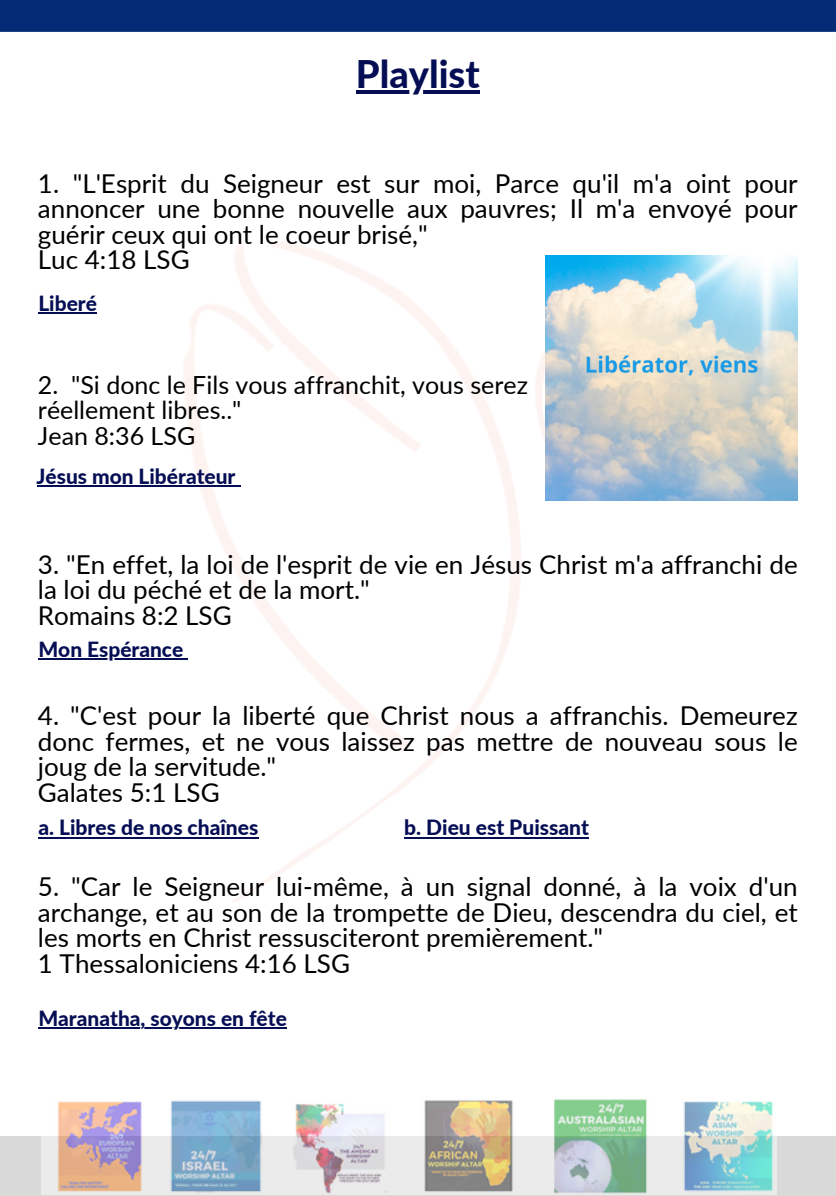
<style>
.page{position:relative;width:836px;height:1196px;background:#fff}
.page>*{position:absolute;margin:0;border:0;box-sizing:border-box;transform-origin:0 0}
.t1{font:800 38px "Lato";color:#050e54}
.t2{font:26px/25.6px "Lato";color:#000}
.t3{font:25px/25.6px "Lato";color:#000}
.t4{font:800 21px "Lato";color:#050e54}
.t5{font:800 20.8px "Lato";color:#050e54}
</style>
<div class="page">
<div style="left:0;top:1135px;width:836px;height:60px;background:#d9d9d9"></div>
<img style="left:130px;top:242px;width:539px;height:659px">
<hr style="left:356px;top:91px;width:124px;height:3px;background:#050e54">
<img style="left:41px;top:1099px;width:735px;height:95px">
<div style="left:0;top:0;width:836px;height:32px;background:#042b75"></div>
<hr style="left:38px;top:313px;width:59px;height:1px;background:#050e54">
<hr style="left:37px;top:485px;width:198px;height:2px;background:#050e54">
<hr style="left:38px;top:658px;width:145px;height:2px;background:#050e54">
<hr style="left:38px;top:836px;width:220px;height:2px;background:#050e54">
<hr style="left:38px;top:1027px;width:249px;height:2px;background:#050e54">
<hr style="left:404px;top:836px;width:185px;height:2px;background:#050e54">
<img style="left:545px;top:255px;width:252px;height:245px">
<h2 class="t1" style="left:356px;top:50px;width:125px">Playlist</h2>
<h2 class="t2" style="left:38px;top:170px;width:761px">1. "L'Esprit du Seigneur est sur moi, Parce qu'il m'a oint pour annoncer une bonne nouvelle aux pauvres; Il m'a envoyé pour guérir ceux qui ont le coeur brisé,"<br>Luc 4:18 LSG</h2>
<p class="t5" style="left:38px;top:290px;width:60px">Liberé</p>
<h2 class="t3" style="left:38px;top:371px;width:491px">2. "Si donc le Fils vous affranchit, vous serez réellement libres.."<br>Jean 8:36 LSG</h2>
<p class="t5" style="left:37px;top:463px;width:200px">Jésus mon Libérateur</p>
<h2 class="t2" style="left:38px;top:551px;width:761px">3. "En effet, la loi de l'esprit de vie en Jésus Christ m'a affranchi de la loi du péché et de la mort."<br>Romains 8:2 LSG</h2>
<p class="t5" style="left:38px;top:636px;width:146px">Mon Espérance</p>
<h2 class="t2" style="left:38px;top:702px;width:761px">4. "C'est pour la liberté que Christ nous a affranchis. Demeurez donc fermes, et ne vous laissez pas mettre de nouveau sous le joug de la servitude."<br>Galates 5:1 LSG</h2>
<p class="t4" style="left:38px;top:814px;width:221px">a. Libres de nos chaînes</p>
<p class="t4" style="left:404px;top:814px;width:186px">b. Dieu est Puissant</p>
<p class="t2" style="left:38px;top:873px;width:761px">5. "Car le Seigneur lui-même, à un signal donné, à la voix d'un archange, et au son de la trompette de Dieu, descendra du ciel, et les morts en Christ ressusciteront premièrement."<br>1 Thessaloniciens 4:16 LSG</p>
<p class="t5" style="left:38px;top:1005px;width:250px">Maranatha, soyons en fête</p>
</div>
